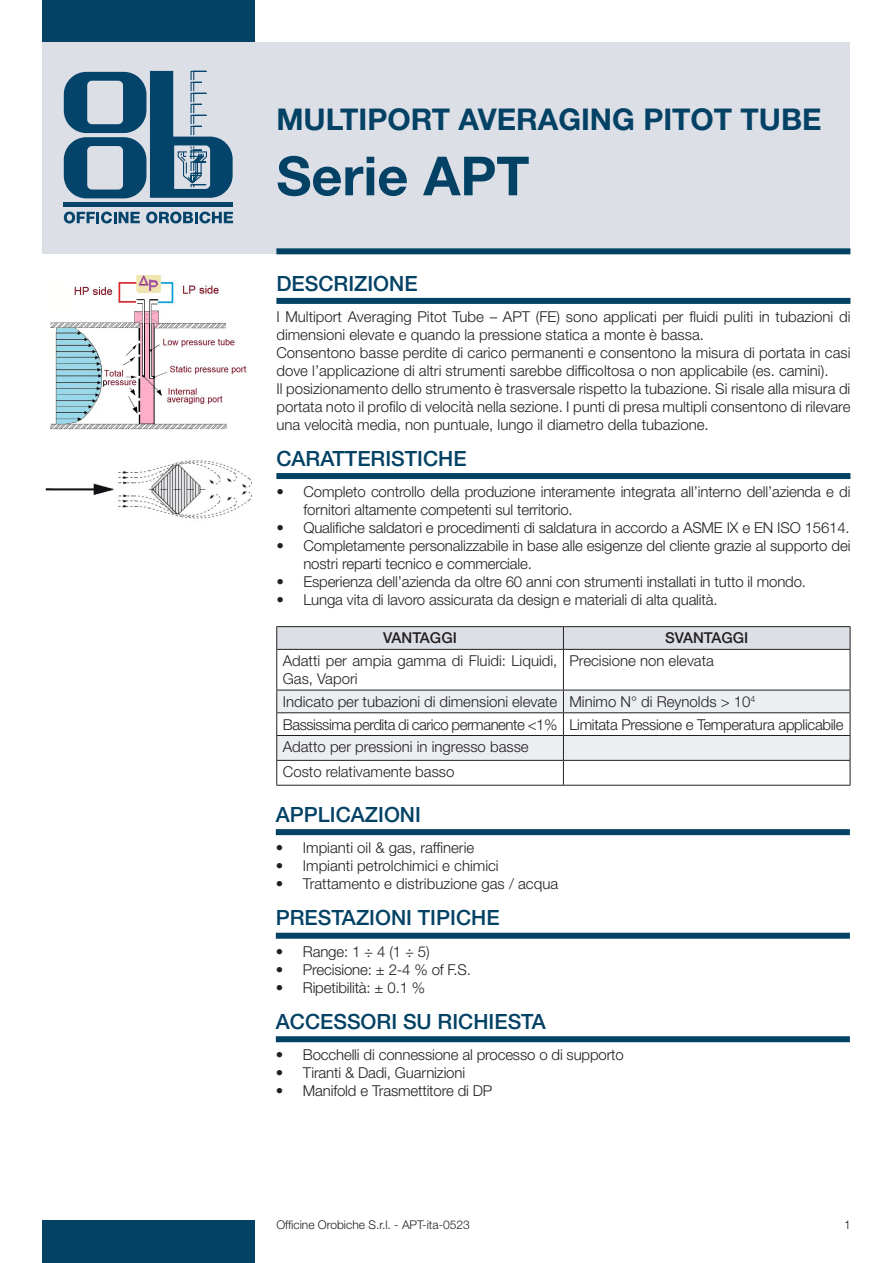
<style>
.page{position:relative;width:893px;height:1263px;background:#fff}
.page>*{position:absolute;margin:0;border:0;box-sizing:border-box;transform-origin:0 0}
.t1{font:700 54px "Helvetica Neue LT Pro";color:#034165}
.t2{font:700 30px "Helvetica Neue LT Pro";color:#034165}
.t3{font:500 21px "Helvetica Neue LT Pro";color:#034165}
.t4{font:300 15px/18px "Helvetica Neue LT Pro";letter-spacing:-.01em;color:#231f20}
.t5{font:300 15px "Helvetica Neue LT Pro";letter-spacing:-.03em;color:#231f20}
.t6{font:500 15px "Helvetica Neue LT Pro";color:#231f20}
.t7{font:300 12px "Helvetica Neue LT Pro";color:#231f20}
</style>
<div class="page">
<div style="left:43px;top:0;width:212px;height:43px;background:#034165"></div>
<div style="left:43px;top:1220px;width:212px;height:43px;background:#034165"></div>
<div style="left:43px;top:43px;width:807px;height:211px;background:#dddfe7"></div>
<div style="left:276px;top:248px;width:574px;height:6px;background:#034165"></div>
<svg style="left:64px;top:212px;width:76px;height:11px"></svg>
<svg style="left:146px;top:212px;width:87px;height:11px"></svg>
<svg style="left:64px;top:70px;width:169px;height:128px"></svg>
<div style="left:64px;top:202px;width:169px;height:5px;background:#05446a"></div>
<div style="left:276px;top:298px;width:574px;height:6px;background:#034165"></div>
<div style="left:276px;top:473px;width:574px;height:6px;background:#034165"></div>
<div style="left:276px;top:829px;width:574px;height:6px;background:#034165"></div>
<img style="left:45px;top:460px;width:207px;height:59px">
<hr style="left:276px;top:626px;width:287px;height:1px;background:#231f20">
<hr style="left:563px;top:626px;width:287px;height:1px;background:#231f20">
<svg style="left:276px;top:627px;width:575px;height:22px"></svg>
<hr style="left:276px;top:649px;width:287px;height:1px;background:#231f20">
<hr style="left:276px;top:650px;width:1px;height:40px;background:#231f20">
<hr style="left:563px;top:649px;width:287px;height:1px;background:#231f20">
<hr style="left:563px;top:650px;width:1px;height:40px;background:#231f20">
<hr style="left:850px;top:650px;width:1px;height:40px;background:#231f20">
<svg style="left:276px;top:690px;width:575px;height:95px"></svg>
<hr style="left:276px;top:785px;width:287px;height:1px;background:#231f20">
<hr style="left:563px;top:785px;width:287px;height:1px;background:#231f20">
<div style="left:276px;top:933px;width:574px;height:6px;background:#034165"></div>
<div style="left:276px;top:1036px;width:574px;height:6px;background:#034165"></div>
<img style="left:50px;top:276px;width:197px;height:154px">
<p class="t2" style="left:276px;top:101px;width:547px">MULTIPORT AVERAGING PITOT TUBE</p>
<p class="t1" style="left:276px;top:142px;width:254px">Serie APT</p>
<p class="t3" style="left:276px;top:271px;width:143px">DESCRIZIONE</p>
<p class="t4" style="left:276px;top:307px;width:576px">I Multiport Averaging Pitot Tube – APT (FE) sono applicati per fluidi puliti in tubazioni di dimensioni elevate e quando la pressione statica a monte è bassa.</p>
<p class="t4" style="left:276px;top:343px;width:575px">Consentono basse perdite di carico permanenti e consentono la misura di portata in casi dove l’applicazione di altri strumenti sarebbe difficoltosa o non applicabile (es. camini).</p>
<p class="t4" style="left:276px;top:379px;width:576px;text-align:justify">Il posizionamento dello strumento è trasversale rispetto la tubazione. Si risale alla misura di portata noto il profilo di velocità nella sezione. I punti di presa multipli consentono di rilevare una velocità media, non puntuale, lungo il diametro della tubazione.</p>
<p class="t3" style="left:276px;top:446px;width:192px">CARATTERISTICHE</p>
<p class="t4" style="left:303px;top:482px;width:549px;text-indent:-27px">• Completo controllo della produzione interamente integrata all’interno dell’azienda e di fornitori altamente competenti sul territorio.</p>
<p class="t4" style="left:276px;top:518px;width:575px">• Qualifiche saldatori e procedimenti di saldatura in accordo a ASME IX e EN ISO 15614.</p>
<p class="t4" style="left:303px;top:536px;width:549px;text-indent:-27px">• Completamente personalizzabile in base alle esigenze del cliente grazie al supporto dei nostri reparti tecnico e commerciale.</p>
<p class="t4" style="left:276px;top:572px;width:531px">• Esperienza dell’azienda da oltre 60 anni con strumenti installati in tutto il mondo.</p>
<p class="t4" style="left:276px;top:590px;width:443px">• Lunga vita di lavoro assicurata da design e materiali di alta qualità.</p>
<p class="t6" style="left:383px;top:629px;width:75px">VANTAGGI</p>
<p class="t6" style="left:665px;top:629px;width:85px">SVANTAGGI</p>
<p class="t4" style="left:283px;top:651px;width:276px">Adatti per ampia gamma di Fluidi: Liquidi,<br>Gas, Vapori</p>
<p class="t4" style="left:569px;top:651px;width:146px">Precisione non elevata</p>
<p class="t4" style="left:283px;top:692px;width:276px">Indicato per tubazioni di dimensioni elevate</p>
<p class="t4" style="left:569px;top:692px;width:188px">Minimo N° di Reynolds &gt; 10<sup>4</sup></p>
<p class="t5" style="left:283px;top:715px;width:276px">Bassissima perdita di carico permanente &lt;1%</p>
<p class="t4" style="left:569px;top:715px;width:276px">Limitata Pressione e Temperatura applicabile</p>
<p class="t4" style="left:283px;top:737px;width:247px">Adatto per pressioni in ingresso basse</p>
<p class="t4" style="left:283px;top:762px;width:173px">Costo relativamente basso</p>
<p class="t3" style="left:276px;top:802px;width:147px">APPLICAZIONI</p>
<p class="t4" style="left:276px;top:838px;width:200px">• Impianti oil &amp; gas, raffinerie</p>
<p class="t4" style="left:276px;top:856px;width:224px">• Impianti petrolchimici e chimici</p>
<p class="t4" style="left:276px;top:874px;width:284px">• Trattamento e distribuzione gas / acqua</p>
<p class="t3" style="left:276px;top:905px;width:225px">PRESTAZIONI TIPICHE</p>
<p class="t4" style="left:276px;top:942px;width:155px">• Range: 1 ÷ 4 (1 ÷ 5)</p>
<p class="t4" style="left:276px;top:960px;width:197px">• Precisione: ± 2-4 % of F.S.</p>
<p class="t4" style="left:276px;top:978px;width:151px">• Ripetibilità: ± 0.1 %</p>
<p class="t3" style="left:276px;top:1009px;width:271px">ACCESSORI SU RICHIESTA</p>
<p class="t4" style="left:276px;top:1045px;width:350px">• Bocchelli di connessione al processo o di supporto</p>
<p class="t4" style="left:276px;top:1063px;width:191px">• Tiranti &amp; Dadi, Guarnizioni</p>
<p class="t4" style="left:276px;top:1081px;width:218px">• Manifold e Trasmettitore di DP</p>
<p class="t7" style="left:276px;top:1217px;width:195px">Officine Orobiche S.r.l. - APT-ita-0523</p>
<p class="t7" style="left:844px;top:1217px;width:8px">1</p>
</div>
